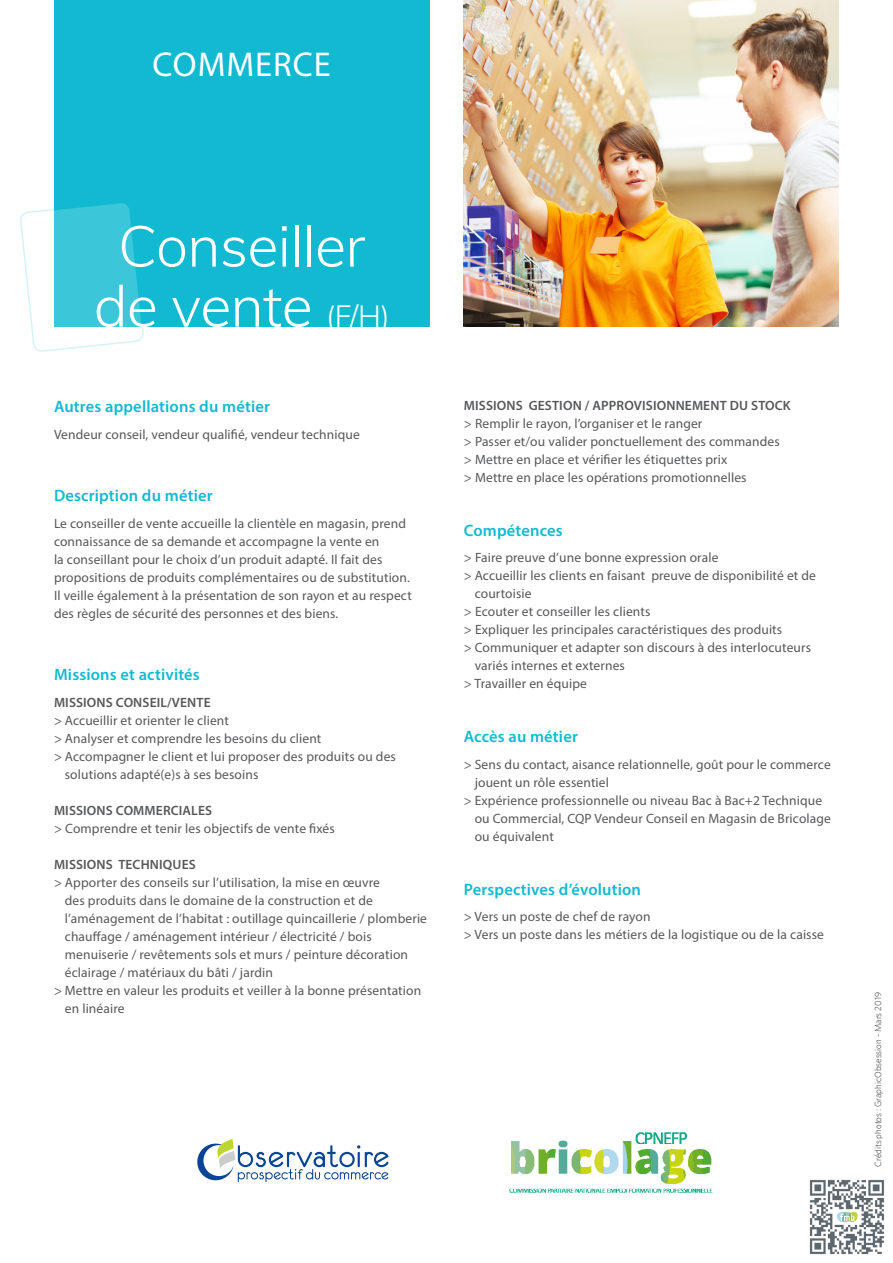
<style>
.page{position:relative;width:893px;height:1263px;background:#fff}
.page>*{position:absolute;margin:0;border:0;box-sizing:border-box;transform-origin:0 0}
.t1{font:300 57px "Muli";letter-spacing:-.01em;color:#fff}
.t2{font:34.5px "Myriad Pro";letter-spacing:.03em;color:#fff}
.t3{font:600 16.5px "Myriad Pro";letter-spacing:.01em;color:#11bad1}
.t4{font:13.5px/18px "Myriad Pro";letter-spacing:.01em;color:#57585a}
.t5{font:600 13.5px "Myriad Pro";letter-spacing:.01em;color:#57585a}
.t6{font:300 9px "Whitney";color:#312f30}
.s1{font-size:30px}
</style>
<div class="page">
<div style="left:54px;top:0;width:375px;height:326px;background:#11bad1"></div>
<svg style="left:20px;top:203px;width:124px;height:149px"></svg>
<img style="left:464px;top:0;width:374px;height:326px">
<img style="left:809px;top:1179px;width:76px;height:76px">
<svg style="left:197px;top:1140px;width:191px;height:41px"></svg>
<img style="left:509px;top:1132px;width:204px;height:61px">
<p class="t2" style="left:153px;top:43px;width:180px">COMMERCE</p>
<p class="t1" style="left:118px;top:205px;width:249px">Conseiller</p>
<p class="t1" style="left:94px;top:265px;width:297px">de vente <span class="s1">(F/H)</span></p>
<p class="t3" style="left:54px;top:396px;width:217px">Autres appellations du métier</p>
<p class="t4" style="left:54px;top:425px;width:307px">Vendeur conseil, vendeur qualifié, vendeur technique</p>
<p class="t3" style="left:54px;top:485px;width:160px">Description du métier</p>
<p class="t4" style="left:54px;top:514px;width:359px">Le conseiller de vente accueille la clientèle en magasin, prend connaissance de sa demande et accompagne la vente en<br>la conseillant pour le choix d’un produit adapté. Il fait des propositions de produits complémentaires ou de substitution.<br>Il veille également à la présentation de son rayon et au respect des règles de sécurité des personnes et des biens.</p>
<p class="t3" style="left:54px;top:664px;width:147px">Missions et activités</p>
<p class="t5" style="left:54px;top:693px;width:158px">MISSIONS CONSEIL/VENTE</p>
<p class="t4" style="left:54px;top:711px;width:176px">&gt; Accueillir et orienter le client</p>
<p class="t4" style="left:54px;top:729px;width:269px">&gt; Analyser et comprendre les besoins du client</p>
<p class="t4" style="left:65px;top:747px;width:333px;text-indent:-11px">&gt; Accompagner le client et lui proposer des produits ou des solutions adapté(e)s à ses besoins</p>
<p class="t5" style="left:54px;top:801px;width:160px">MISSIONS COMMERCIALES</p>
<p class="t4" style="left:54px;top:819px;width:282px">&gt; Comprendre et tenir les objectifs de vente fixés</p>
<p class="t5" style="left:54px;top:855px;width:143px">MISSIONS TECHNIQUES</p>
<p class="t4" style="left:65px;top:873px;width:364px;text-indent:-11px">&gt; Apporter des conseils sur l’utilisation, la mise en œuvre<br>des produits dans le domaine de la construction et de l’aménagement de l’habitat : outillage quincaillerie / plomberie chauffage / aménagement intérieur / électricité / bois menuiserie / revêtements sols et murs / peinture décoration éclairage / matériaux du bâti / jardin</p>
<p class="t4" style="left:65px;top:981px;width:358px;text-indent:-11px">&gt; Mettre en valeur les produits et veiller à la bonne présentation en linéaire</p>
<p class="t5" style="left:464px;top:397px;width:328px">MISSIONS GESTION / APPROVISIONNEMENT DU STOCK</p>
<p class="t4" style="left:464px;top:414px;width:240px">&gt; Remplir le rayon, l’organiser et le ranger</p>
<p class="t4" style="left:464px;top:432px;width:317px">&gt; Passer et/ou valider ponctuellement des commandes</p>
<p class="t4" style="left:464px;top:450px;width:265px">&gt; Mettre en place et vérifier les étiquettes prix</p>
<p class="t4" style="left:464px;top:468px;width:284px">&gt; Mettre en place les opérations promotionnelles</p>
<p class="t3" style="left:464px;top:520px;width:100px">Compétences</p>
<p class="t4" style="left:464px;top:549px;width:256px">&gt; Faire preuve d’une bonne expression orale</p>
<p class="t4" style="left:475px;top:567px;width:343px;text-indent:-11px">&gt; Accueillir les clients en faisant preuve de disponibilité et de courtoisie</p>
<p class="t4" style="left:464px;top:603px;width:188px">&gt; Ecouter et conseiller les clients</p>
<p class="t4" style="left:464px;top:621px;width:320px">&gt; Expliquer les principales caractéristiques des produits</p>
<p class="t4" style="left:464px;top:639px;width:349px">&gt; Communiquer et adapter son discours à des interlocuteurs</p>
<p class="t4" style="left:475px;top:657px;width:152px">variés internes et externes</p>
<p class="t4" style="left:464px;top:675px;width:125px">&gt; Travailler en équipe</p>
<p class="t3" style="left:464px;top:726px;width:116px">Accès au métier</p>
<p class="t4" style="left:475px;top:755px;width:358px;text-indent:-11px">&gt; Sens du contact, aisance relationnelle, goût pour le commerce jouent un rôle essentiel</p>
<p class="t4" style="left:475px;top:791px;width:358px;text-indent:-11px">&gt; Expérience professionnelle ou niveau Bac à Bac+2 Technique ou Commercial, CQP Vendeur Conseil en Magasin de Bricolage ou équivalent</p>
<p class="t3" style="left:464px;top:879px;width:179px">Perspectives d’évolution</p>
<p class="t4" style="left:464px;top:908px;width:188px">&gt; Vers un poste de chef de rayon</p>
<p class="t4" style="left:464px;top:926px;width:362px">&gt; Vers un poste dans les métiers de la logistique ou de la caisse</p>
<p class="t6" style="left:873px;top:1167px;width:177px;rotate:-90deg">Crédits photos : GraphicObsession - Mars 2019</p>
</div>
